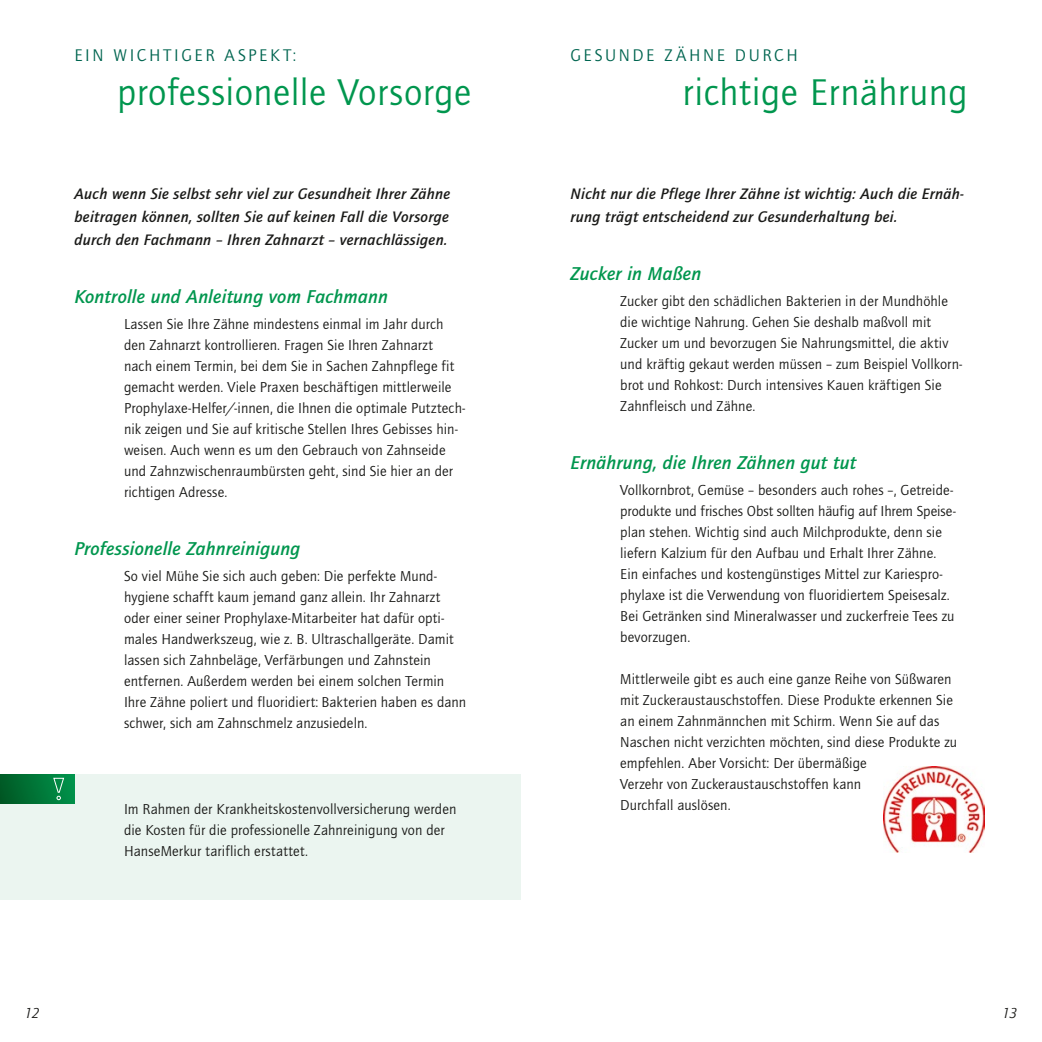
<style>
.page{position:relative;width:1042px;height:1042px;background:#fff}
.page>*{position:absolute;margin:0;border:0;box-sizing:border-box;transform-origin:0 0}
.t1{font:38.5px "Quay Sans ITC Std";letter-spacing:.015em;color:#00964e}
.t2{font:italic 500 19.25px "Quay Sans ITC Std";letter-spacing:.01em;color:#00964e}
.t3{font:17.5px "Quay Sans ITC Std";letter-spacing:.145em;color:#006550}
.t4{font:italic 500 15.75px/22.8px "Quay Sans ITC Std";letter-spacing:.02em;color:#1a1a18;text-align:justify}
.t5{font:14.88px/21px "Quay Sans ITC Std";letter-spacing:.01em;color:#1a1a18}
.t6{font:italic 14.88px "Quay Sans ITC Std";color:#1a1a18}
</style>
<div class="page">
<div style="left:0;top:774px;width:521px;height:125px;background:#ebf5f0"></div>
<div style="left:0;top:774px;width:74px;height:30px;background:linear-gradient(to right,#005924,#01924b)"></div>
<svg style="left:53px;top:777px;width:12px;height:23px"></svg>
<img style="left:883px;top:766px;width:101px;height:86px">
<p class="t3" style="left:74px;top:45px;width:223px">EIN WICHTIGER ASPEKT:</p>
<h1 class="t1" style="left:117px;top:70px;width:356px">professionelle Vorsorge</h1>
<p class="t4" style="left:74px;top:182px;width:377px">Auch wenn Sie selbst sehr viel zur Gesundheit Ihrer Zähne beitragen können, sollten Sie auf keinen Fall die Vorsorge durch den Fachmann – Ihren Zahnarzt – vernachlässigen.</p>
<p class="t2" style="left:74px;top:285px;width:315px">Kontrolle und Anleitung vom Fachmann</p>
<p class="t5" style="left:124px;top:313px;width:343px">Lassen Sie Ihre Zähne mindestens einmal im Jahr durch den Zahnarzt kontrollieren. Fragen Sie Ihren Zahnarzt<br>nach einem Termin, bei dem Sie in Sachen Zahnpflege fit gemacht werden. Viele Praxen beschäftigen mittlerweile Prophylaxe-Helfer/-innen, die Ihnen die optimale Putztech&shy;nik zeigen und Sie auf kritische Stellen Ihres Gebisses hin&shy;weisen. Auch wenn es um den Gebrauch von Zahnseide und Zahnzwischenraumbürsten geht, sind Sie hier an der richtigen Adresse.</p>
<p class="t2" style="left:74px;top:537px;width:227px">Professionelle Zahnreinigung</p>
<p class="t5" style="left:124px;top:565px;width:344px">So viel Mühe Sie sich auch geben: Die perfekte Mund&shy;hygiene schafft kaum jemand ganz allein. Ihr Zahnarzt oder einer seiner Prophylaxe-Mitarbeiter hat dafür opti&shy;males Handwerkszeug, wie z. B. Ultraschallgeräte. Damit lassen sich Zahnbeläge, Verfärbungen und Zahnstein entfernen. Außerdem werden bei einem solchen Termin Ihre Zähne poliert und fluoridiert: Bakterien haben es dann schwer, sich am Zahnschmelz anzusiedeln.</p>
<p class="t5" style="left:124px;top:798px;width:334px">Im Rahmen der Krankheitskostenvollversicherung werden die Kosten für die professionelle Zahnreinigung von der<br>HanseMerkur tariflich erstattet.</p>
<p class="t3" style="left:570px;top:45px;width:229px">GESUNDE ZÄHNE DURCH</p>
<h1 class="t1" style="left:682px;top:70px;width:286px">richtige Ernährung</h1>
<p class="t4" style="left:570px;top:182px;width:395px">Nicht nur die Pflege Ihrer Zähne ist wichtig: Auch die Ernäh&shy;rung trägt entscheidend zur Gesunderhaltung bei.</p>
<p class="t2" style="left:570px;top:262px;width:132px">Zucker in Maßen</p>
<p class="t5" style="left:620px;top:290px;width:343px">Zucker gibt den schädlichen Bakterien in der Mundhöhle die wichtige Nahrung. Gehen Sie deshalb maßvoll mit Zucker um und bevorzugen Sie Nahrungsmittel, die aktiv und kräftig gekaut werden müssen – zum Beispiel Vollkorn&shy;brot und Rohkost: Durch intensives Kauen kräftigen Sie Zahnfleisch und Zähne.</p>
<p class="t2" style="left:570px;top:451px;width:287px">Ernährung, die Ihren Zähnen gut tut</p>
<p class="t5" style="left:620px;top:480px;width:337px">Vollkornbrot, Gemüse – besonders auch rohes –, Getreide&shy;produkte und frisches Obst sollten häufig auf Ihrem Speise&shy;plan stehen. Wichtig sind auch Milchprodukte, denn sie liefern Kalzium für den Aufbau und Erhalt Ihrer Zähne.<br>Ein einfaches und kostengünstiges Mittel zur Kariespro&shy;phylaxe ist die Verwendung von fluoridiertem Speisesalz.<br>Bei Getränken sind Mineralwasser und zuckerfreie Tees zu bevorzugen.</p>
<p class="t5" style="left:620px;top:669px;width:338px">Mittlerweile gibt es auch eine ganze Reihe von Süßwaren mit Zuckeraustauschstoffen. Diese Produkte erkennen Sie an einem Zahnmännchen mit Schirm. Wenn Sie auf das Naschen nicht verzichten möchten, sind diese Produkte zu empfehlen. Aber Vorsicht: Der übermäßige<br>Verzehr von Zuckeraustauschstoffen kann<br>Durchfall auslösen.</p>
<p class="t6" style="left:25px;top:1004px;width:17px">12</p>
<p class="t6" style="left:1002px;top:1004px;width:17px">13</p>
</div>
